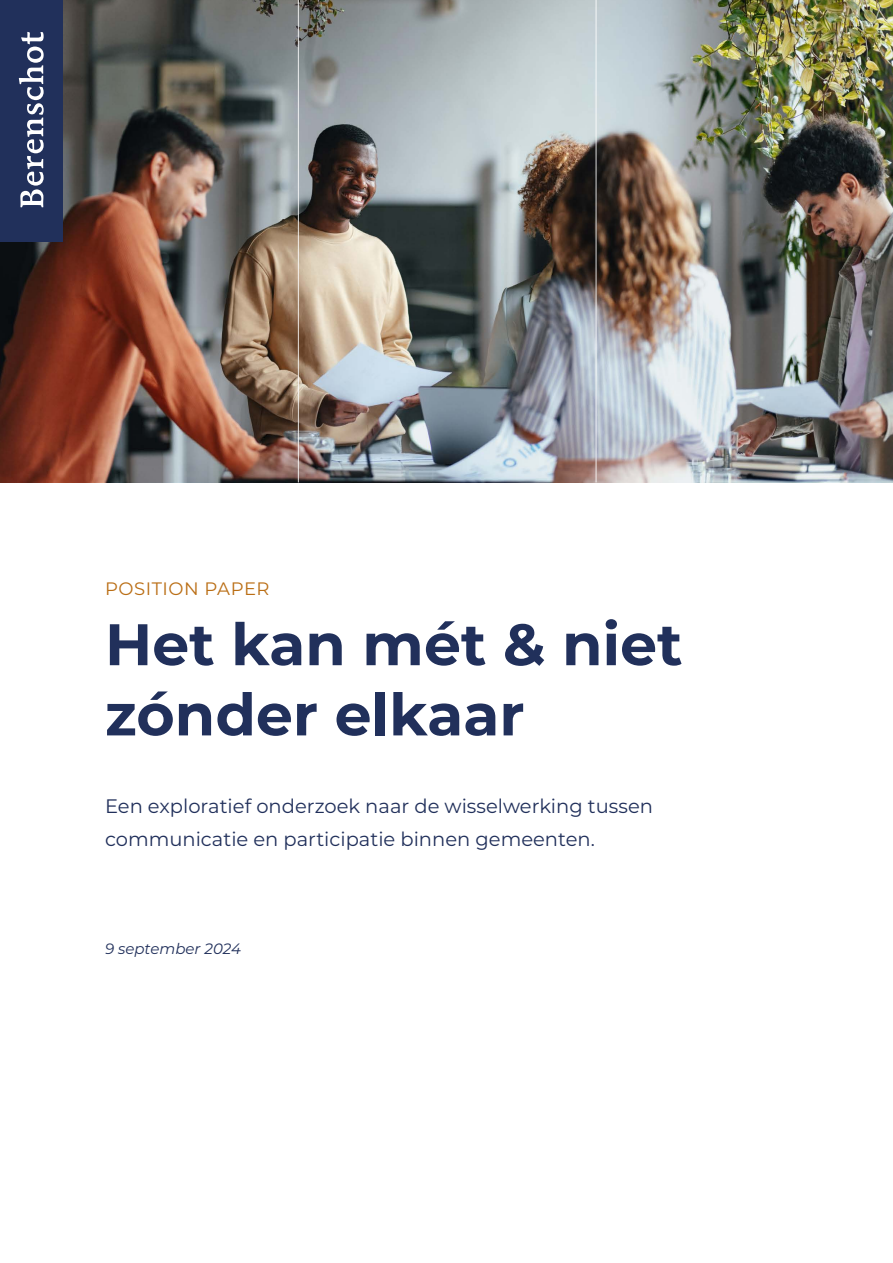
<style>
.page{position:relative;width:893px;height:1263px;background:#fff}
.page>*{position:absolute;margin:0;border:0;box-sizing:border-box;transform-origin:0 0}
.Heading{font:700 58.5px/70.2px "Montserrat";color:#21305b}
.Inleiding{font:19.5px/33px "Montserrat";color:#21305b}
.Hoofdstuknummer_label{font:18px "Montserrat";letter-spacing:.03em;color:#ba6e15}
.Datum_titelbladen{font:italic 15px "Montserrat";color:#21305b}
</style>
<div class="page">
<img style="left:0;top:0;width:893px;height:482px">
<hr style="left:298px;top:0;width:1px;height:482px;background:#fff">
<hr style="left:595px;top:0;width:2px;height:482px;background:#fff">
<div style="left:0;top:0;width:62px;height:241px;background:#21305b"></div>
<svg style="left:19px;top:32px;width:25px;height:175px"></svg>
<h2 class="Hoofdstuknummer_label" style="left:105px;top:576px;width:166px">POSITION PAPER</h2>
<h1 class="Heading" style="left:105px;top:606px;width:579px">Het kan mét &amp; niet zónder elkaar</h1>
<p class="Inleiding" style="left:105px;top:789px;width:549px">Een exploratief onderzoek naar de wisselwerking tussen communicatie en participatie binnen gemeenten.</p>
<p class="Datum_titelbladen" style="left:105px;top:938px;width:138px">9 september 2024</p>
</div>
